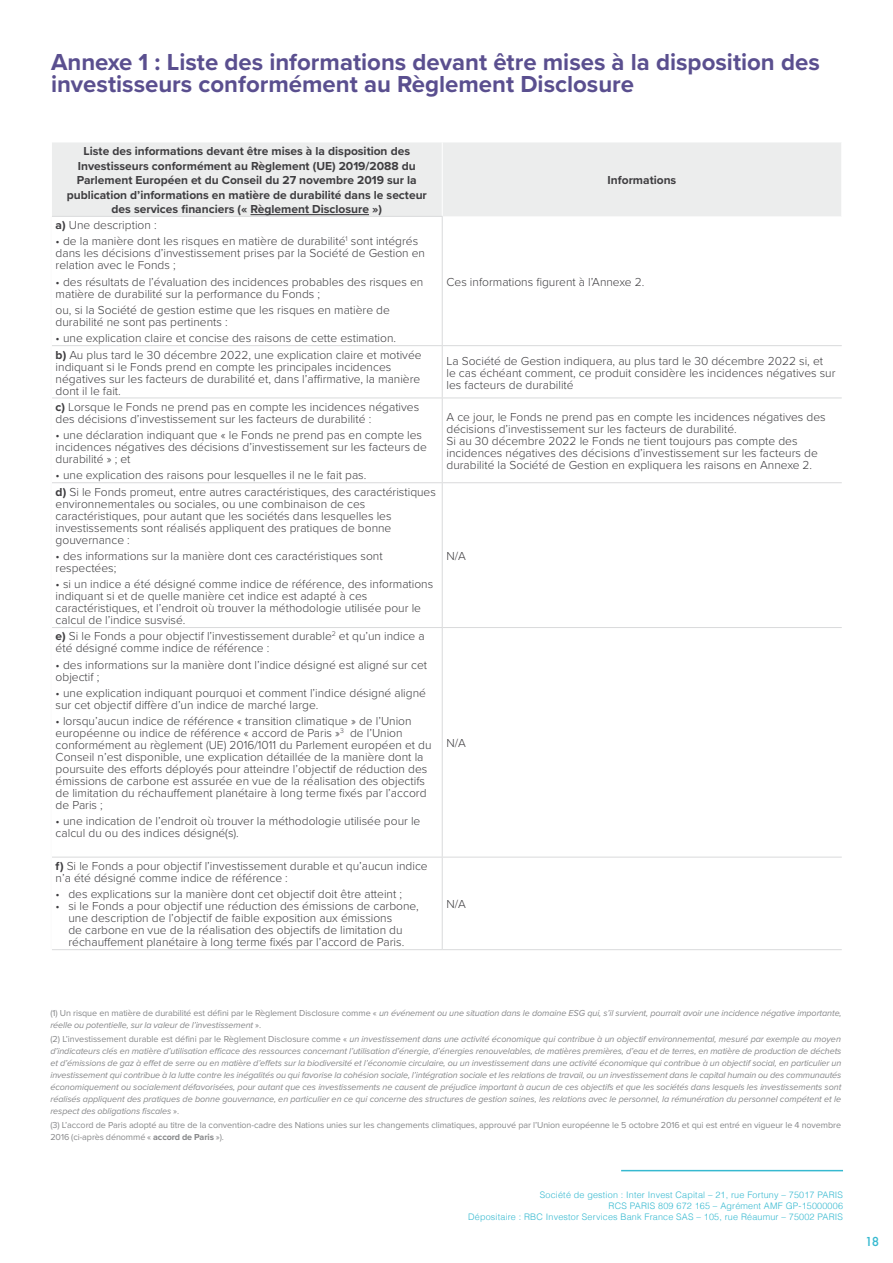
<style>
.page{position:relative;width:893px;height:1263px;background:#fff}
.page>*{position:absolute;margin:0;border:0;box-sizing:border-box;transform-origin:0 0}
.t1{font:700 24px/22.5px "Proxima Nova";color:#5a4f8f}
.t2{font:300 12px/12px "Proxima Nova";color:#3e3d40}
.t3{font:700 12px/14.4px "Proxima Nova";color:#3e3d40;text-align:center}
.t4{font:500 12px "Futura";color:#36b9d0}
.t5{font:italic 9px/12px "Proxima Nova";letter-spacing:-.01em;color:#87888a}
.t6{font:9px/12px "Proxima Nova";letter-spacing:-.01em;color:#87888a}
.t7{font:300 9px/10.8px "Helvetica LT";letter-spacing:.02em;color:#36b9d0;text-align:right}
.s1{font-weight:700}
.s2{font-style:normal}
</style>
<div class="page">
<hr style="left:621px;top:1170px;width:222px;height:1px;background:#36b9d0">
<div style="left:52px;top:142px;width:789px;height:74px;background:#eceded"></div>
<hr style="left:442px;top:345px;width:400px;height:1px;background:#d9dadb">
<hr style="left:442px;top:398px;width:400px;height:1px;background:#d9dadb">
<hr style="left:442px;top:482px;width:400px;height:1px;background:#d9dadb">
<hr style="left:442px;top:627px;width:400px;height:1px;background:#d9dadb">
<hr style="left:442px;top:857px;width:400px;height:1px;background:#d9dadb">
<hr style="left:442px;top:949px;width:400px;height:1px;background:#d9dadb">
<hr style="left:442px;top:142px;width:1px;height:74px;background:#fff">
<hr style="left:51px;top:216px;width:392px;height:1px;background:#d9dadb">
<hr style="left:442px;top:217px;width:1px;height:128px;background:#d9dadb">
<hr style="left:51px;top:345px;width:391px;height:1px;background:#d9dadb">
<hr style="left:442px;top:346px;width:1px;height:52px;background:#d9dadb">
<hr style="left:51px;top:398px;width:391px;height:1px;background:#d9dadb">
<hr style="left:442px;top:398px;width:1px;height:84px;background:#d9dadb">
<hr style="left:51px;top:482px;width:391px;height:1px;background:#d9dadb">
<hr style="left:442px;top:483px;width:1px;height:144px;background:#d9dadb">
<hr style="left:51px;top:627px;width:391px;height:1px;background:#d9dadb">
<hr style="left:442px;top:628px;width:1px;height:229px;background:#d9dadb">
<hr style="left:51px;top:857px;width:391px;height:1px;background:#d9dadb">
<hr style="left:442px;top:857px;width:1px;height:92px;background:#d9dadb">
<hr style="left:51px;top:949px;width:391px;height:1px;background:#d9dadb">
<hr style="left:250px;top:214px;width:119px;height:1px;background:#3e3d40">
<hr style="left:50px;top:140px;width:2px;height:931px;background:#fff">
<h1 class="t1" style="left:51px;top:50px;width:770px">Annexe 1 : Liste des informations devant être mises à la disposition des investisseurs conformément au Règlement Disclosure</h1>
<p class="t3" style="left:67px;top:144px;width:362px">Liste des informations devant être mises à la disposition des Investisseurs conformément au Règlement (UE) 2019/2088 du Parlement Européen et du Conseil du 27 novembre 2019 sur la publication d’informations en matière de durabilité dans le secteur des services financiers (« Règlement Disclosure »)</p>
<p class="t2" style="left:56px;top:219px;width:103px"><span class="s1">a)</span> Une description :</p>
<p class="t2" style="left:56px;top:235px;width:371px">• de la manière dont les risques en matière de durabilité<sup>1</sup> sont intégrés dans les décisions d’investissement prises par la Société de Gestion en relation avec le Fonds ;</p>
<p class="t2" style="left:56px;top:275px;width:369px">• des résultats de l’évaluation des incidences probables des risques en matière de durabilité sur la performance du Fonds ;</p>
<p class="t2" style="left:56px;top:303px;width:336px">ou, si la Société de gestion estime que les risques en matière de durabilité ne sont pas pertinents :</p>
<p class="t2" style="left:56px;top:332px;width:342px">• une explication claire et concise des raisons de cette estimation.</p>
<p class="t3" style="left:608px;top:173px;width:70px">Informations</p>
<p class="t2" style="left:446px;top:275px;width:199px">Ces informations figurent à l’Annexe 2.</p>
<p class="t2" style="left:56px;top:348px;width:367px"><span class="s1">b)</span> Au plus tard le 30 décembre 2022, une explication claire et motivée indiquant si le Fonds prend en compte les principales incidences négatives sur les facteurs de durabilité et, dans l’affirmative, la manière dont il le fait.</p>
<p class="t2" style="left:446px;top:354px;width:391px">La Société de Gestion indiquera, au plus tard le 30 décembre 2022 si, et<br>le cas échéant comment, ce produit considère les incidences négatives sur les facteurs de durabilité</p>
<p class="t2" style="left:56px;top:400px;width:365px"><span class="s1">c)</span> Lorsque le Fonds ne prend pas en compte les incidences négatives des décisions d’investissement sur les facteurs de durabilité :</p>
<p class="t2" style="left:56px;top:428px;width:373px">• une déclaration indiquant que « le Fonds ne prend pas en compte les incidences négatives des décisions d’investissement sur les facteurs de durabilité » ; et</p>
<p class="t2" style="left:56px;top:469px;width:312px">• une explication des raisons pour lesquelles il ne le fait pas.</p>
<p class="t2" style="left:446px;top:410px;width:381px">A ce jour, le Fonds ne prend pas en compte les incidences négatives des décisions d’investissement sur les facteurs de durabilité.<br>Si au 30 décembre 2022 le Fonds ne tient toujours pas compte des incidences négatives des décisions d’investissement sur les facteurs de durabilité la Société de Gestion en expliquera les raisons en Annexe 2.</p>
<p class="t2" style="left:56px;top:485px;width:382px"><span class="s1">d)</span> Si le Fonds promeut, entre autres caractéristiques, des caractéristiques environnementales ou sociales, ou une combinaison de ces caractéristiques, pour autant que les sociétés dans lesquelles les investissements sont réalisés appliquent des pratiques de bonne gouvernance :</p>
<p class="t2" style="left:56px;top:549px;width:329px">• des informations sur la manière dont ces caractéristiques sont respectées;</p>
<p class="t2" style="left:56px;top:577px;width:379px">• si un indice a été désigné comme indice de référence, des informations indiquant si et de quelle manière cet indice est adapté à ces caractéristiques, et l’endroit où trouver la méthodologie utilisée pour le calcul de l’indice susvisé.</p>
<p class="t2" style="left:56px;top:630px;width:371px"><span class="s1">e)</span> Si le Fonds a pour objectif l’investissement durable<sup>2</sup> et qu’un indice a été désigné comme indice de référence :</p>
<p class="t2" style="left:56px;top:658px;width:373px">• des informations sur la manière dont l’indice désigné est aligné sur cet objectif ;</p>
<p class="t2" style="left:56px;top:686px;width:372px">• une explication indiquant pourquoi et comment l’indice désigné aligné sur cet objectif diffère d’un indice de marché large.</p>
<p class="t2" style="left:56px;top:714px;width:377px">• lorsqu’aucun indice de référence « transition climatique » de l’Union européenne ou indice de référence « accord de Paris »<sup>3</sup> de l’Union conformément au règlement (UE) 2016/1011 du Parlement européen et du Conseil n’est disponible, une explication détaillée de la manière dont la poursuite des efforts déployés pour atteindre l’objectif de réduction des émissions de carbone est assurée en vue de la réalisation des objectifs de limitation du réchauffement planétaire à long terme fixés par l’accord de Paris ;</p>
<p class="t2" style="left:56px;top:815px;width:366px">• une indication de l’endroit où trouver la méthodologie utilisée pour le calcul du ou des indices désigné(s).</p>
<p class="t2" style="left:446px;top:549px;width:21px">N/A</p>
<p class="t2" style="left:446px;top:736px;width:21px">N/A</p>
<p class="t2" style="left:56px;top:859px;width:374px"><span class="s1">f)</span> Si le Fonds a pour objectif l’investissement durable et qu’aucun indice n’a été désigné comme indice de référence :</p>
<p class="t2" style="left:56px;top:887px;width:348px">• des explications sur la manière dont cet objectif doit être atteint ;</p>
<p class="t2" style="left:68px;top:899px;width:352px;text-indent:-13px">• si le Fonds a pour objectif une réduction des émissions de carbone, une description de l’objectif de faible exposition aux émissions<br>de carbone en vue de la réalisation des objectifs de limitation du réchauffement planétaire à long terme fixés par l’accord de Paris.</p>
<p class="t2" style="left:446px;top:897px;width:21px">N/A</p>
<p class="t5" style="left:50px;top:1007px;width:793px"><span class="s2">(1) Un risque en matière de durabilité est défini par le Règlement Disclosure comme «</span> un événement ou une situation dans le domaine ESG qui, s’il survient, pourrait avoir une incidence négative importante, réelle ou potentielle, sur la valeur de l’investissement <span class="s2">».</span></p>
<p class="t5" style="left:50px;top:1033px;width:792px;text-align:justify"><span class="s2">(2) L’investissement durable est défini par le Règlement Disclosure comme «</span> un investissement dans une activité économique qui contribue à un objectif environnemental, mesuré par exemple au moyen d’indicateurs clés en matière d’utilisation efficace des ressources concernant l’utilisation d’énergie, d’énergies renouvelables, de matières premières, d’eau et de terres, en matière de production de déchets et d’émissions de gaz à effet de serre ou en matière d’effets sur la biodiversité et l’économie circulaire, ou un investissement dans une activité économique qui contribue à un objectif social, en particulier un investissement qui contribue à la lutte contre les inégalités ou qui favorise la cohésion sociale, l’intégration sociale et les relations de travail, ou un investissement dans le capital humain ou des communautés économiquement ou socialement défavorisées, pour autant que ces investissements ne causent de préjudice important à aucun de ces objectifs et que les sociétés dans lesquels les investissements sont réalisés appliquent des pratiques de bonne gouvernance, en particulier en ce qui concerne des structures de gestion saines, les relations avec le personnel, la rémunération du personnel compétent et le respect des obligations fiscales <span class="s2">».</span></p>
<p class="t6" style="left:50px;top:1119px;width:792px">(3) L’accord de Paris adopté au titre de la convention-cadre des Nations unies sur les changements climatiques, approuvé par l’Union européenne le 5 octobre 2016 et qui est entré en vigueur le 4 novembre<br>2016 (ci-après dénommé « <span class="s1">accord de Paris</span> »).</p>
<p class="t7" style="left:468px;top:1189px;width:376px">Société de gestion : Inter Invest Capital – 21, rue Fortuny – 75017 PARIS<br>RCS PARIS 809 672 165 – Agrément AMF GP-15000006<br>Dépositaire : RBC Investor Services Bank France SAS – 105, rue Réaumur – 75002 PARIS</p>
<p class="t4" style="left:865px;top:1233px;width:15px">18</p>
</div>
